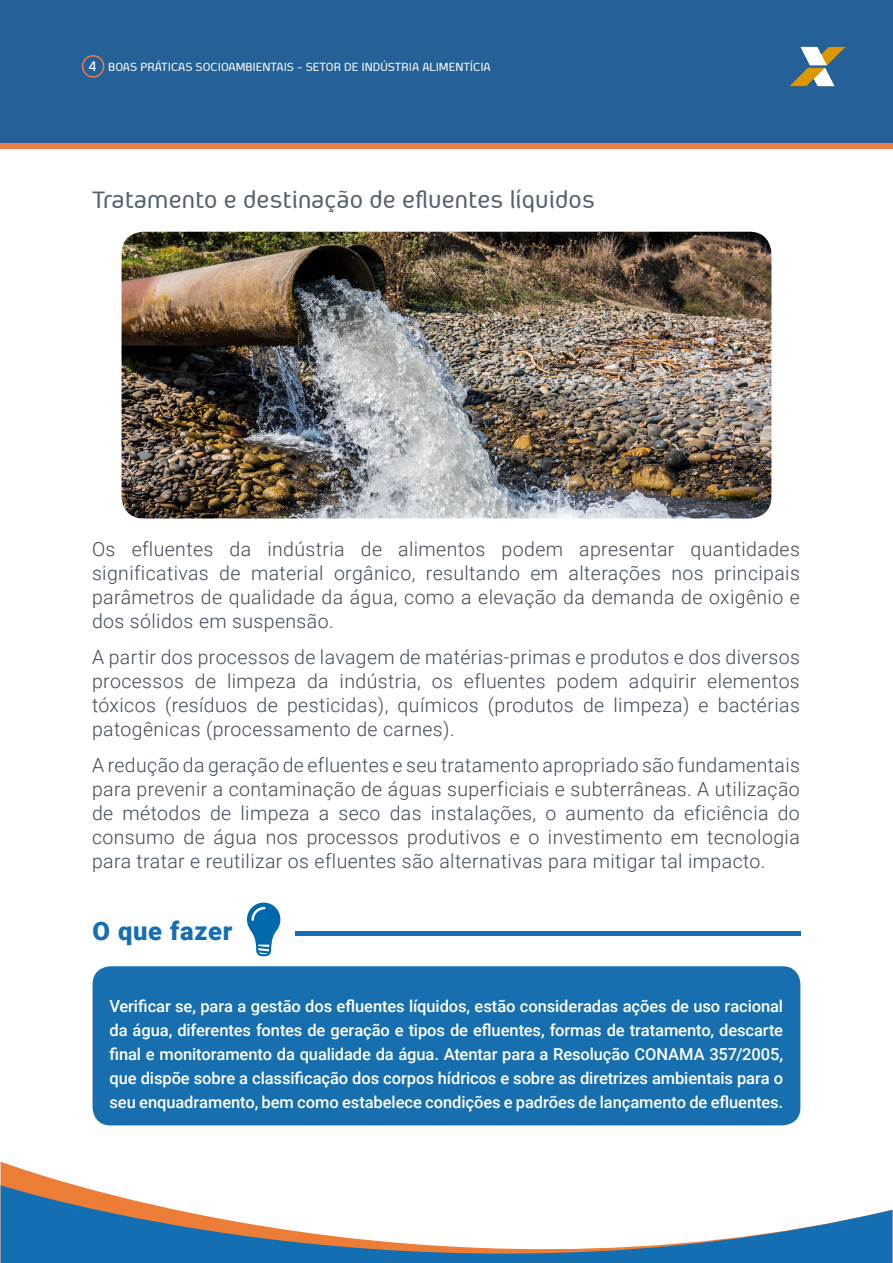
<style>
.page{position:relative;width:893px;height:1263px;background:#fff}
.page>*{position:absolute;margin:0;border:0;box-sizing:border-box;transform-origin:0 0}
.t1{font:500 27px "Aeroportal";color:#546170}
.White_center{font:900 25.5px "Roboto";letter-spacing:.03em;color:#146eb2}
.Black{font:300 19.5px/24px "Roboto";letter-spacing:.02em;color:#3f4a57;text-align:justify}
.White{font:500 16.5px/24px "Roboto";letter-spacing:-.005em;color:#fff;text-align:justify}
.t2{font:500 13.5px "Aeroportal";color:#fff}
.s1{font-size:16.5px}
</style>
<div class="page">
<svg style="left:0;top:142px;width:893px;height:7px;background:#cc7953"></svg>
<div style="left:0;top:0;width:893px;height:142px;background:#246198"></div>
<img style="left:790px;top:46px;width:56px;height:41px">
<img style="left:122px;top:232px;width:649px;height:286px">
<svg style="left:1px;top:1162px;width:74px;height:23px"></svg>
<svg style="left:1px;top:1185px;width:891px;height:78px"></svg>
<svg style="left:892px;top:1209px;width:1px;height:54px"></svg>
<div style="left:82px;top:55px;width:22px;height:23px;border:2px solid #e67d4f;border-radius:50%"></div>
<div style="left:93px;top:966px;width:707px;height:159px;background:#176faf;border-radius:18px"></div>
<hr style="left:295px;top:931px;width:505px;height:4px;background:#146eb2">
<svg style="left:247px;top:902px;width:33px;height:54px"></svg>
<p class="t2" style="left:89px;top:60px;width:403px"><span class="s1">4</span> BOAS PRÁTICAS SOCIOAMBIENTAIS - SETOR DE INDÚSTRIA ALIMENTÍCIA</p>
<h1 class="t1" style="left:92px;top:186px;width:505px">Tratamento e destinação de efluentes líquidos</h1>
<p class="Black" style="left:92px;top:537px;width:709px">Os efluentes da indústria de alimentos podem apresentar quantidades significativas de material orgânico, resultando em alterações nos principais parâmetros de qualidade da água, como a elevação da demanda de oxigênio e dos sólidos em suspensão.</p>
<p class="Black" style="left:92px;top:645px;width:709px">A partir dos processos de lavagem de matérias-primas e produtos e dos diversos processos de limpeza da indústria, os efluentes podem adquirir elementos tóxicos (resíduos de pesticidas), químicos (produtos de limpeza) e bactérias patogênicas (processamento de carnes).</p>
<p class="Black" style="left:92px;top:753px;width:709px">A redução da geração de efluentes e seu tratamento apropriado são fundamentais para prevenir a contaminação de águas superficiais e subterrâneas. A utilização de métodos de limpeza a seco das instalações, o aumento da eficiência do consumo de água nos processos produtivos e o investimento em tecnologia para tratar e reutilizar os efluentes são alternativas para mitigar tal impacto.</p>
<p class="White_center" style="left:93px;top:913px;width:141px">O que fazer</p>
<p class="White" style="left:110px;top:994px;width:675px">Verificar se, para a gestão dos efluentes líquidos, estão consideradas ações de uso racional da água, diferentes fontes de geração e tipos de efluentes, formas de tratamento, descarte final e monitoramento da qualidade da água. Atentar para a Resolução CONAMA 357/2005, que dispõe sobre a classificação dos corpos hídricos e sobre as diretrizes ambientais para o seu enquadramento, bem como estabelece condições e padrões de lançamento de efluentes.</p>
</div>
